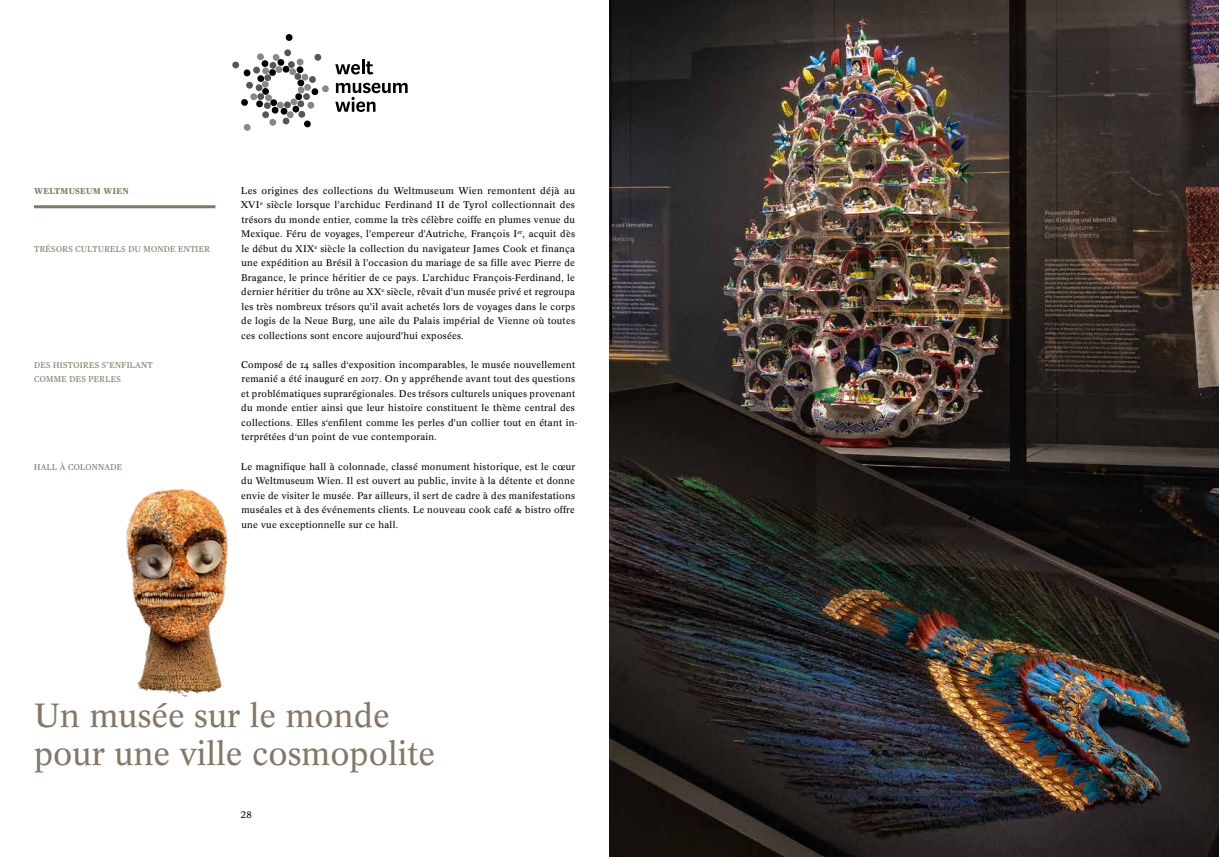
<style>
.page{position:relative;width:1219px;height:857px;background:#fff}
.page>*{position:absolute;margin:0;border:0;box-sizing:border-box;transform-origin:0 0}
.t1{font:33px/38px "Concorde BQ";color:#857765}
.t2{font:9.5px/14.5px "Concorde BQ";letter-spacing:.025em;color:#000;text-align:justify}
.t3{font:8.5px/14.5px "Publico Text";letter-spacing:.04em;color:#857765}
.t4{font:700 8.5px "Publico Text";letter-spacing:.04em;color:#857765}
</style>
<div class="page">
<img style="left:609px;top:0;width:610px;height:856px">
<svg style="left:285px;top:34px;width:8px;height:7px"></svg>
<svg style="left:335px;top:59px;width:38px;height:15px"></svg>
<svg style="left:335px;top:83px;width:73px;height:29px"></svg>
<svg style="left:232px;top:49px;width:97px;height:82px"></svg>
<img style="left:126px;top:489px;width:102px;height:208px">
<hr style="left:34px;top:205px;width:181px;height:3px;background:#857765">
<p class="t4" style="left:34px;top:184px;width:96px">WELTMUSEUM WIEN</p>
<p class="t3" style="left:34px;top:241px;width:177px">TRÉSORS CULTURELS DU MONDE ENTIER</p>
<p class="t3" style="left:34px;top:357px;width:120px">DES HISTOIRES S’ENFILANT<br>COMME DES PERLES</p>
<p class="t3" style="left:34px;top:458px;width:90px">HALL À COLONNADE</p>
<p class="t2" style="left:241px;top:183px;width:336px">Les origines des collections du Weltmuseum Wien remontent déjà au XVI<sup>e</sup> siècle lorsque l’archiduc Ferdinand II de Tyrol collectionnait des trésors du monde entier, comme la très célèbre coiffe en plumes venue du Mexique. Féru de voyages, l’empereur d’Autriche, François I<sup>er</sup>, acquit dès le début du XIX<sup>e</sup> siècle la collection du navigateur James Cook et finança une expédition au Brésil à l’occasion du mariage de sa fille avec Pierre de Bragance, le prince héritier de ce pays. L’archiduc François-Ferdinand, le dernier héritier du trône au XX<sup>e</sup> siècle, rêvait d’un musée privé et regroupa les très nombreux trésors qu’il avait achetés lors de voyages dans le corps de logis de la Neue Burg, une aile du Palais impérial de Vienne où toutes ces collections sont encore aujourd’hui exposées.</p>
<p class="t2" style="left:241px;top:357px;width:338px;text-align:left">Composé de 14 salles d‘exposition incomparables, le musée nouvellement remanié a été inauguré en 2017. On y appréhende avant tout des questions et problématiques suprarégionales. Des trésors culturels uniques provenant du monde entier ainsi que leur histoire constituent le thème central des collections. Elles s‘enfilent comme les perles d’un collier tout en étant in&shy;terprétées d‘un point de vue contemporain.</p>
<p class="t2" style="left:241px;top:459px;width:336px">Le magnifique hall à colonnade, classé monument historique, est le cœur du Weltmuseum Wien. Il est ouvert au public, invite à la détente et donne envie de visiter le musée. Par ailleurs, il sert de cadre à des manifestations muséales et à des événements clients. Le nouveau cook café &amp; bistro offre une vue exceptionnelle sur ce hall.</p>
<h1 class="t1" style="left:34px;top:696px;width:402px">Un musée sur le monde pour une ville cosmopolite</h1>
<p class="t2" style="left:241px;top:807px;width:12px">28</p>
</div>
